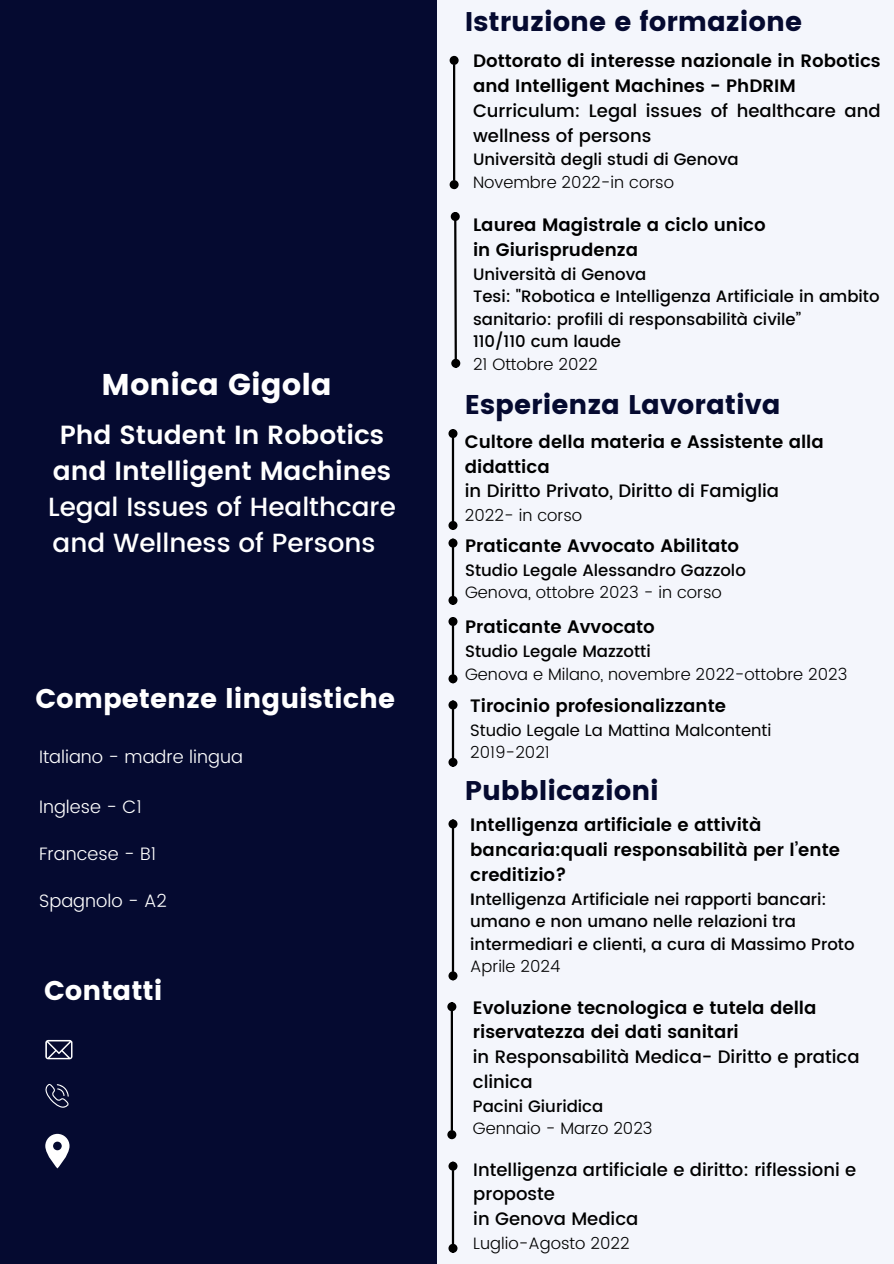
<style>
.page{position:relative;width:894px;height:1264px;background:#fff}
.page>*{position:absolute;margin:0;border:0;box-sizing:border-box;transform-origin:0 0}
.t1{font:30px "Poppins";color:#fff}
.t2{font:27px "Poppins";color:#050a30}
.t3{font:27px "Poppins";color:#fff}
.t4{font:500 26.25px/36px "Poppins";color:#fff}
.t5{font:600 18px/24.8px "Poppins";color:#000}
.t6{font:500 18px/24.8px "Poppins";color:#000}
.t7{font:300 18px "Poppins";color:#fff}
.t8{font:500 16.5px/22.5px "Poppins";color:#000}
.t9{font:300 16.5px "Poppins";color:#000}
.t10{font:16.5px "Poppins";color:#000}
.s1{font-weight:600}
</style>
<div class="page">
<div style="left:0;top:0;width:893px;height:1263px;background:#f4f6fc"></div>
<div style="left:0;top:0;width:436px;height:1263px;background:#050a30"></div>
<svg style="left:45px;top:1039px;width:27px;height:20px"></svg>
<svg style="left:45px;top:1083px;width:24px;height:24px"></svg>
<svg style="left:45px;top:1133px;width:24px;height:35px"></svg>
<hr style="left:453px;top:64px;width:2px;height:117px;background:#000">
<div style="left:450px;top:57px;width:7px;height:7px;background:#000;border-radius:50%"></div>
<div style="left:449px;top:56px;width:9px;height:9px;border:2px solid #000;border-radius:50%"></div>
<div style="left:450px;top:181px;width:7px;height:7px;background:#000;border-radius:50%"></div>
<div style="left:449px;top:180px;width:9px;height:9px;border:2px solid #000;border-radius:50%"></div>
<svg style="left:454px;top:220px;width:4px;height:139px"></svg>
<div style="left:452px;top:213px;width:6px;height:7px;background:#000;border-radius:50%"></div>
<div style="left:450px;top:212px;width:9px;height:9px;border:2px solid #000;border-radius:50%"></div>
<div style="left:452px;top:360px;width:7px;height:7px;background:#000;border-radius:50%"></div>
<div style="left:451px;top:359px;width:9px;height:9px;border:2px solid #000;border-radius:50%"></div>
<hr style="left:451px;top:828px;width:3px;height:143px;background:#000">
<div style="left:449px;top:820px;width:7px;height:7px;background:#000;border-radius:50%"></div>
<div style="left:448px;top:819px;width:9px;height:9px;border:2px solid #000;border-radius:50%"></div>
<div style="left:449px;top:972px;width:7px;height:7px;background:#000;border-radius:50%"></div>
<div style="left:448px;top:971px;width:9px;height:9px;border:2px solid #000;border-radius:50%"></div>
<hr style="left:451px;top:437px;width:3px;height:84px;background:#000">
<div style="left:449px;top:430px;width:7px;height:7px;background:#000;border-radius:50%"></div>
<div style="left:448px;top:429px;width:9px;height:9px;border:2px solid #000;border-radius:50%"></div>
<div style="left:449px;top:522px;width:7px;height:7px;background:#000;border-radius:50%"></div>
<div style="left:448px;top:521px;width:9px;height:9px;border:2px solid #000;border-radius:50%"></div>
<hr style="left:450px;top:1010px;width:3px;height:120px;background:#000">
<div style="left:448px;top:1003px;width:7px;height:7px;background:#000;border-radius:50%"></div>
<div style="left:447px;top:1002px;width:9px;height:9px;border:2px solid #000;border-radius:50%"></div>
<div style="left:448px;top:1131px;width:7px;height:6px;background:#000;border-radius:50%"></div>
<div style="left:447px;top:1130px;width:9px;height:9px;border:2px solid #000;border-radius:50%"></div>
<hr style="left:451px;top:1170px;width:3px;height:74px;background:#000">
<div style="left:449px;top:1162px;width:7px;height:7px;background:#000;border-radius:50%"></div>
<div style="left:448px;top:1161px;width:9px;height:9px;border:2px solid #000;border-radius:50%"></div>
<div style="left:449px;top:1244px;width:7px;height:7px;background:#000;border-radius:50%"></div>
<div style="left:448px;top:1243px;width:9px;height:9px;border:2px solid #000;border-radius:50%"></div>
<hr style="left:451px;top:547px;width:3px;height:49px;background:#000">
<div style="left:449px;top:539px;width:7px;height:7px;background:#000;border-radius:50%"></div>
<div style="left:448px;top:538px;width:9px;height:9px;border:2px solid #000;border-radius:50%"></div>
<div style="left:449px;top:597px;width:7px;height:6px;background:#000;border-radius:50%"></div>
<div style="left:448px;top:596px;width:9px;height:9px;border:2px solid #000;border-radius:50%"></div>
<hr style="left:451px;top:709px;width:3px;height:49px;background:#000">
<div style="left:449px;top:701px;width:7px;height:7px;background:#000;border-radius:50%"></div>
<div style="left:448px;top:700px;width:9px;height:9px;border:2px solid #000;border-radius:50%"></div>
<div style="left:449px;top:759px;width:7px;height:6px;background:#000;border-radius:50%"></div>
<div style="left:448px;top:757px;width:9px;height:9px;border:2px solid #000;border-radius:50%"></div>
<hr style="left:451px;top:625px;width:3px;height:50px;background:#000">
<div style="left:449px;top:618px;width:7px;height:7px;background:#000;border-radius:50%"></div>
<div style="left:448px;top:617px;width:9px;height:9px;border:2px solid #000;border-radius:50%"></div>
<div style="left:449px;top:675px;width:7px;height:7px;background:#000;border-radius:50%"></div>
<div style="left:448px;top:674px;width:9px;height:9px;border:2px solid #000;border-radius:50%"></div>
<h1 class="t1" style="left:102px;top:367px;width:232px">Monica Gigola</h1>
<p class="t4" style="left:48px;top:417px;width:349px;text-indent:12px"><span class="s1">Phd Student In Robotics and Intelligent Machines<br></span>Legal Issues of Healthcare and Wellness of Persons</p>
<p class="t3" style="left:35px;top:682px;width:361px">Competenze linguistiche</p>
<p class="t7" style="left:39px;top:746px;width:205px">Italiano - madre lingua</p>
<h1 class="t7" style="left:39px;top:796px;width:104px">Inglese - C1</h1>
<h2 class="t7" style="left:39px;top:843px;width:118px">Francese - B1</h2>
<h1 class="t7" style="left:39px;top:890px;width:129px">Spagnolo - A2</h1>
<p class="t3" style="left:44px;top:975px;width:120px">Contatti</p>
<p class="t2" style="left:464px;top:6px;width:339px">Istruzione e formazione</p>
<p class="t5" style="left:473px;top:49px;width:409px">Dottorato di interesse nazionale in Robotics and Intelligent Machines - PhDRIM</p>
<h1 class="t6" style="left:473px;top:98px;width:409px">Curriculum: Legal issues of healthcare and wellness of persons</h1>
<p class="t8" style="left:473px;top:148px;width:267px">Università degli studi di Genova</p>
<p class="t9" style="left:473px;top:172px;width:202px">Novembre 2022-in corso</p>
<p class="t5" style="left:473px;top:213px;width:294px">Laurea Magistrale a ciclo unico</p>
<p class="t5" style="left:473px;top:237px;width:166px">in Giurisprudenza</p>
<p class="t8" style="left:473px;top:263px;width:175px">Università di Genova</p>
<p class="t8" style="left:473px;top:285px;width:408px">Tesi: "Robotica e Intelligenza Artificiale in ambito sanitario: profili di responsabilità civile”</p>
<p class="t8" style="left:473px;top:330px;width:149px">110/110 cum laude</p>
<p class="t9" style="left:473px;top:354px;width:126px">21 Ottobre 2022</p>
<p class="t2" style="left:464px;top:388px;width:317px">Esperienza Lavorativa</p>
<p class="t5" style="left:464px;top:429px;width:360px">Cultore della materia e Assistente alla didattica</p>
<p class="t6" style="left:464px;top:479px;width:316px">in Diritto Privato, Diritto di Famiglia</p>
<p class="t9" style="left:464px;top:505px;width:119px">2022- in corso</p>
<p class="t5" style="left:465px;top:533px;width:275px">Praticante Avvocato Abilitato</p>
<p class="t8" style="left:465px;top:559px;width:282px">Studio Legale Alessandro Gazzolo</p>
<p class="t9" style="left:465px;top:583px;width:258px">Genova, ottobre 2023 - in corso</p>
<p class="t5" style="left:465px;top:614px;width:191px">Praticante Avvocato</p>
<h1 class="t8" style="left:465px;top:640px;width:187px">Studio Legale Mazzotti</h1>
<p class="t9" style="left:465px;top:664px;width:383px">Genova e Milano, novembre 2022-ottobre 2023</p>
<p class="t5" style="left:470px;top:693px;width:257px">Tirocinio profesionalizzante</p>
<p class="t10" style="left:470px;top:720px;width:302px">Studio Legale La Mattina Malcontenti</p>
<p class="t9" style="left:470px;top:742px;width:81px">2019-2021</p>
<p class="t2" style="left:464px;top:775px;width:195px">Pubblicazioni</p>
<p class="t5" style="left:470px;top:812px;width:371px">Intelligenza artificiale e attività bancaria:quali responsabilità per l’ente creditizio?</p>
<p class="t8" style="left:470px;top:887px;width:386px"><span class="s1">I</span>ntelligenza Artificiale nei rapporti bancari: umano e non umano nelle relazioni tra intermediari e clienti, a cura di Massimo Proto</p>
<p class="t9" style="left:470px;top:956px;width:92px">Aprile 2024</p>
<p class="t5" style="left:472px;top:995px;width:345px">Evoluzione tecnologica e tutela della riservatezza dei dati sanitari</p>
<p class="t6" style="left:472px;top:1044px;width:388px">in Responsabilità Medica- Diritto e pratica clinica</p>
<h1 class="t8" style="left:472px;top:1094px;width:132px">Pacini Giuridica</h1>
<p class="t9" style="left:472px;top:1118px;width:181px">Gennaio - Marzo 2023</p>
<p class="t6" style="left:473px;top:1156px;width:384px">Intelligenza artificiale e diritto: riflessioni e proposte</p>
<p class="t6" style="left:473px;top:1206px;width:166px">in Genova Medica</p>
<p class="t9" style="left:473px;top:1233px;width:158px">Luglio-Agosto 2022</p>
</div>
